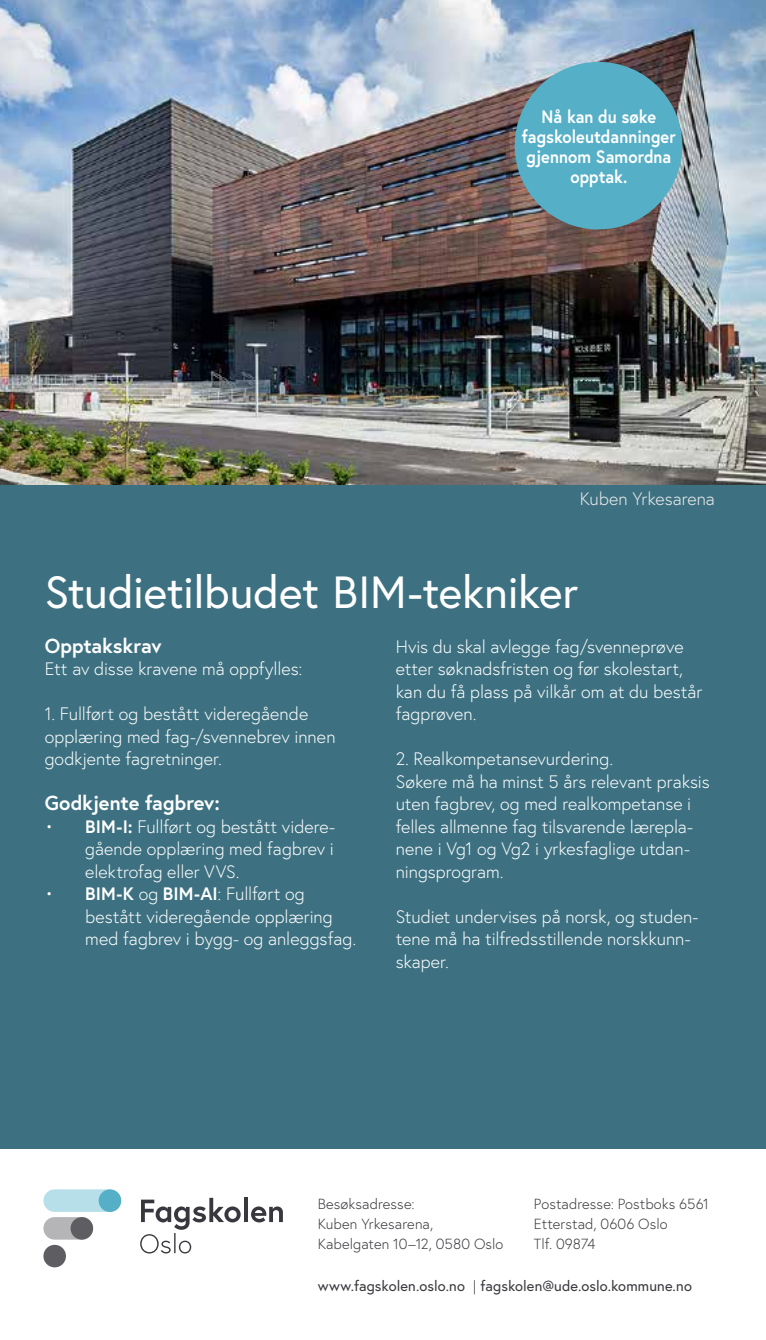
<style>
.page{position:relative;width:766px;height:1340px;background:#fff}
.page>*{position:absolute;margin:0;border:0;box-sizing:border-box;transform-origin:0 0}
.t1{font:45px "Europa";letter-spacing:-.005em;color:#fff}
.t2{font:700 20.25px "Europa";letter-spacing:-.005em;color:#fff}
.t3{font:300 18px/22.5px "Europa";color:#fff}
.t4{font:700 18px/20.2px "Europa";color:#fff;text-align:center;scale:.91 1}
.t5{font:300 18px "Europa";color:#ececec}
.t6{font:300 14.62px/20.2px "Europa";letter-spacing:.005em;color:#37373d}
.t7{font:14.62px "Europa";letter-spacing:.01em;color:#37373d}
.s1{font-weight:700}
.s2{font-weight:300}
</style>
<div class="page">
<div style="left:0;top:0;width:765px;height:1148px;background:#3d7181"></div>
<svg style="left:140px;top:1197px;width:100px;height:56px"></svg>
<hr style="left:244px;top:1197px;width:4px;height:25px;background:#37373d">
<svg style="left:251px;top:1206px;width:32px;height:16px"></svg>
<div style="left:43px;top:1189px;width:78px;height:22px;background:#b6dfea;border-radius:11px"></div>
<div style="left:99px;top:1189px;width:22px;height:22px;background:#54afc7;border-radius:50%"></div>
<div style="left:43px;top:1217px;width:50px;height:22px;background:#b5b5b7;border-radius:11px"></div>
<div style="left:71px;top:1217px;width:22px;height:22px;background:#5e5d62;border-radius:50%"></div>
<div style="left:43px;top:1244px;width:23px;height:23px;background:#5e5d62;border-radius:50%"></div>
<img style="left:0;top:0;width:765px;height:485px">
<div style="left:514px;top:62px;width:168px;height:167px;background:#54afc7;border-radius:50%"></div>
<p class="t4" style="left:522px;top:106px;width:170px">Nå kan du søke fagskoleutdanninger gjennom Samordna opptak.</p>
<p class="t5" style="left:579px;top:487px;width:137px">Kuben Yrkesarena</p>
<h1 class="t1" style="left:45px;top:563px;width:534px">Studietilbudet BIM-tekniker</h1>
<p class="t2" style="left:45px;top:632px;width:118px">Opptakskrav</p>
<p class="t3" style="left:45px;top:657px;width:259px">Ett av disse kravene må oppfylles:</p>
<p class="t3" style="left:45px;top:702px;width:292px">1. Fullført og bestått videregående opplæring med fag-/svennebrev innen godkjente fagretninger.</p>
<p class="t2" style="left:45px;top:789px;width:177px">Godkjente fagbrev:</p>
<p class="t3" style="left:85px;top:815px;width:251px;text-align:justify;text-indent:-40px">• <span class="s1">BIM-I:</span> Fullført og bestått videre&shy;gående opplæring med fagbrev i elektrofag eller VVS.</p>
<p class="t3" style="left:85px;top:882px;width:272px;text-indent:-40px">• <span class="s1">BIM-K</span> og <span class="s1">BIM-AI</span>: Fullført og bestått videregående opplæring med fagbrev i bygg- og anleggsfag.</p>
<p class="t3" style="left:395px;top:635px;width:308px">Hvis du skal avlegge fag/svenneprøve etter søknadsfristen og før skolestart, kan du få plass på vilkår om at du består fagprøven.</p>
<p class="t3" style="left:395px;top:747px;width:315px">2. Realkompetansevurdering.<br>Søkere må ha minst 5 års relevant praksis uten fagbrev, og med realkompetanse i felles allmenne fag tilsvarende lærepla&shy;nene i Vg1 og Vg2 i yrkesfaglige utdan&shy;ningsprogram.</p>
<p class="t3" style="left:395px;top:905px;width:304px">Studiet undervises på norsk, og studen&shy;tene må ha tilfredsstillende norskkunn&shy;skaper.</p>
<p class="t6" style="left:317px;top:1193px;width:187px">Besøksadresse:<br>Kuben Yrkesarena,<br>Kabelgaten 10–12, 0580 Oslo</p>
<p class="t6" style="left:534px;top:1193px;width:176px">Postadresse: Postboks 6561<br>Etterstad, 0606 Oslo<br>Tlf. 09874</p>
<p class="t7" style="left:317px;top:1276px;width:375px">www.fagskolen.oslo.no <span class="s2">|</span> fagskolen@ude.oslo.kommune.no</p>
</div>
